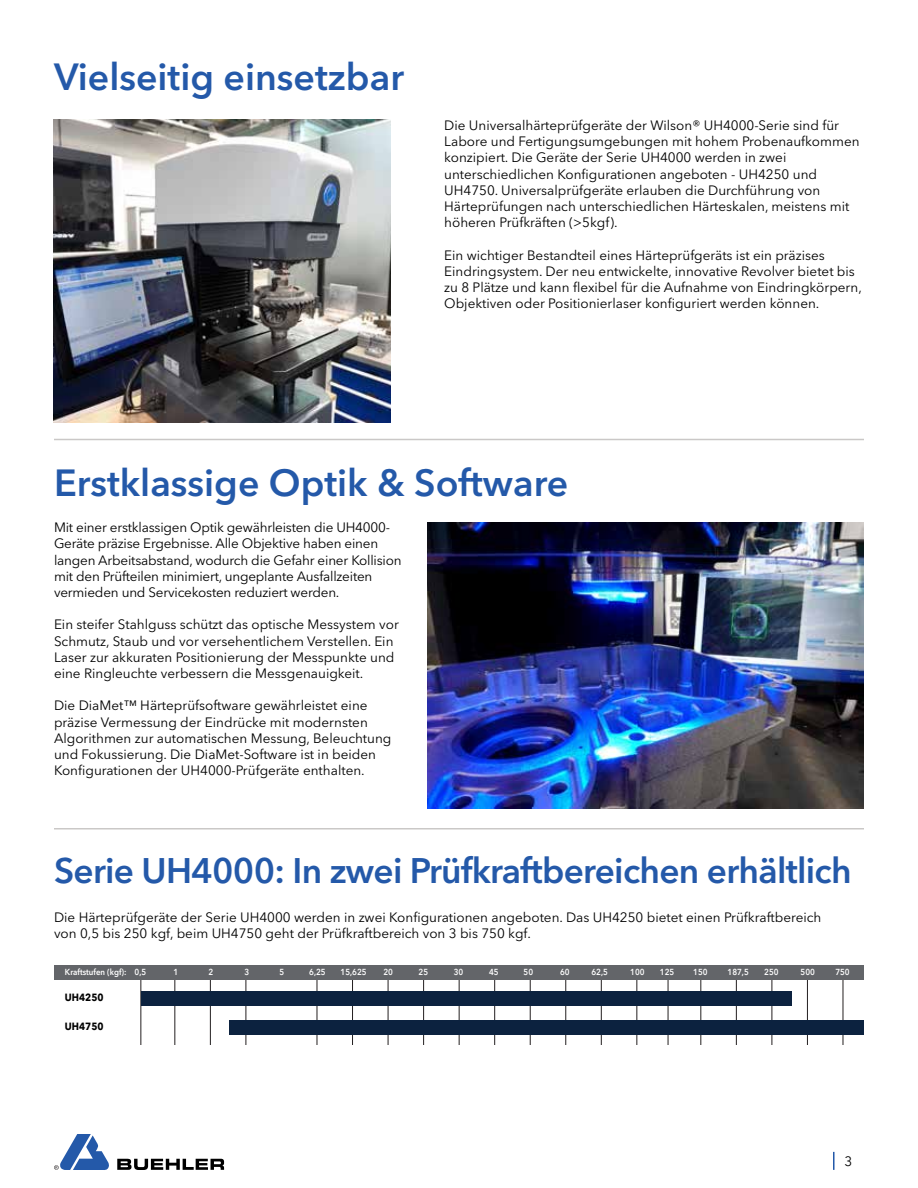
<style>
.page{position:relative;width:918px;height:1188px;background:#fff}
.page>*{position:absolute;margin:0;border:0;box-sizing:border-box;transform-origin:0 0}
.t1{font:600 37.5px "Avenir Next LT Pro";color:#2459a9}
.t2{font:600 35.25px "Avenir Next LT Pro";letter-spacing:-.02em;color:#2459a9}
.t3{font:13.5px/16.2px "Avenir Next LT Pro";color:#000}
.t4{font:700 10.5px "Avenir Next LT Pro";color:#010101;scale:.91 1}
.t5{font:600 8.7px "Avenir Next LT Pro";color:#fff;scale:.91 1}
</style>
<div class="page">
<svg style="left:117px;top:1159px;width:107px;height:11px"></svg>
<svg style="left:54px;top:1134px;width:55px;height:36px"></svg>
<svg style="left:833px;top:1152px;width:2px;height:18px"></svg>
<img style="left:427px;top:522px;width:436px;height:287px">
<hr style="left:54px;top:439px;width:810px;height:1px;background:#cac8c7">
<hr style="left:54px;top:828px;width:810px;height:2px;background:#cac8c7">
<hr style="left:141px;top:977px;width:1px;height:68px;background:#231f20">
<hr style="left:175px;top:977px;width:1px;height:68px;background:#231f20">
<hr style="left:210px;top:977px;width:1px;height:68px;background:#231f20">
<hr style="left:246px;top:977px;width:1px;height:68px;background:#231f20">
<hr style="left:317px;top:977px;width:1px;height:68px;background:#231f20">
<hr style="left:352px;top:977px;width:1px;height:68px;background:#231f20">
<hr style="left:388px;top:977px;width:1px;height:68px;background:#231f20">
<hr style="left:423px;top:977px;width:1px;height:68px;background:#231f20">
<hr style="left:459px;top:977px;width:1px;height:68px;background:#231f20">
<hr style="left:494px;top:977px;width:1px;height:68px;background:#231f20">
<hr style="left:530px;top:977px;width:1px;height:68px;background:#231f20">
<hr style="left:566px;top:977px;width:1px;height:68px;background:#231f20">
<hr style="left:601px;top:977px;width:1px;height:68px;background:#231f20">
<hr style="left:637px;top:977px;width:1px;height:68px;background:#231f20">
<hr style="left:668px;top:977px;width:1px;height:68px;background:#231f20">
<hr style="left:701px;top:977px;width:1px;height:68px;background:#231f20">
<hr style="left:736px;top:977px;width:1px;height:68px;background:#231f20">
<hr style="left:772px;top:977px;width:1px;height:68px;background:#231f20">
<hr style="left:807px;top:977px;width:1px;height:68px;background:#231f20">
<hr style="left:843px;top:977px;width:1px;height:68px;background:#231f20">
<div style="left:54px;top:965px;width:810px;height:15px;background:#636569"></div>
<div style="left:229px;top:1020px;width:635px;height:15px;background:#0c223f"></div>
<div style="left:141px;top:991px;width:650px;height:15px;background:#0c223f"></div>
<img style="left:53px;top:120px;width:337px;height:302px">
<h1 class="t1" style="left:54px;top:54px;width:352px">Vielseitig einsetzbar</h1>
<p class="t3" style="left:444px;top:117px;width:417px">Die Universalhärteprüfgeräte der Wilson® UH4000-Serie sind für Labore und Fertigungsumgebungen mit hohem Probenaufkommen konzipiert. Die Geräte der Serie UH4000 werden in zwei unterschiedlichen Konfigurationen angeboten - UH4250 und UH4750. Universalprüfgeräte erlauben die Durchführung von Härteprüfungen nach unterschiedlichen Härteskalen, meistens mit höheren Prüfkräften (&gt;5kgf).</p>
<p class="t3" style="left:444px;top:247px;width:419px">Ein wichtiger Bestandteil eines Härteprüfgeräts ist ein präzises Eindringsystem. Der neu entwickelte, innovative Revolver bietet bis zu 8 Plätze und kann flexibel für die Aufnahme von Eindringkörpern, Objektiven oder Positionierlaser konfiguriert werden können.</p>
<h1 class="t1" style="left:54px;top:460px;width:516px">Erstklassige Optik &amp; Software</h1>
<p class="t3" style="left:54px;top:519px;width:349px">Mit einer erstklassigen Optik gewährleisten die UH4000- Geräte präzise Ergebnisse. Alle Objektive haben einen langen Arbeitsabstand, wodurch die Gefahr einer Kollision mit den Prüfteilen minimiert, ungeplante Ausfallzeiten vermieden und Servicekosten reduziert werden.</p>
<p class="t3" style="left:54px;top:617px;width:346px">Ein steifer Stahlguss schützt das optische Messystem vor Schmutz, Staub und vor versehentlichem Verstellen. Ein Laser zur akkuraten Positionierung der Messpunkte und eine Ringleuchte verbessern die Messgenauigkeit.</p>
<p class="t3" style="left:54px;top:698px;width:339px">Die DiaMet™ Härteprüfsoftware gewährleistet eine präzise Vermessung der Eindrücke mit modernsten Algorithmen zur automatischen Messung, Beleuchtung und Fokussierung. Die DiaMet-Software ist in beiden Konfigurationen der UH4000-Prüfgeräte enthalten.</p>
<h2 class="t2" style="left:54px;top:850px;width:799px">Serie UH4000: In zwei Prüfkraftbereichen erhältlich</h2>
<p class="t3" style="left:54px;top:909px;width:769px">Die Härteprüfgeräte der Serie UH4000 werden in zwei Konfigurationen angeboten. Das UH4250 bietet einen Prüfkraftbereich von 0,5 bis 250 kgf, beim UH4750 geht der Prüfkraftbereich von 3 bis 750 kgf.</p>
<p class="t5" style="left:65px;top:965px;width:91px">Kraftstufen (kgf): 0,5</p>
<p class="t5" style="left:173px;top:965px;width:7px">1</p>
<p class="t5" style="left:209px;top:965px;width:7px">2</p>
<p class="t5" style="left:245px;top:965px;width:7px">3</p>
<p class="t5" style="left:279px;top:965px;width:7px">5</p>
<p class="t5" style="left:309px;top:965px;width:20px">6,25</p>
<p class="t5" style="left:341px;top:965px;width:30px">15,625</p>
<p class="t5" style="left:383px;top:965px;width:12px">20</p>
<p class="t5" style="left:419px;top:965px;width:12px">25</p>
<p class="t5" style="left:454px;top:965px;width:12px">30</p>
<p class="t5" style="left:489px;top:965px;width:12px">45</p>
<p class="t5" style="left:524px;top:965px;width:12px">50</p>
<p class="t5" style="left:560px;top:965px;width:12px">60</p>
<p class="t5" style="left:591px;top:965px;width:20px">62,5</p>
<p class="t5" style="left:630px;top:965px;width:17px">100</p>
<p class="t5" style="left:660px;top:965px;width:17px">125</p>
<p class="t5" style="left:693px;top:965px;width:17px">150</p>
<p class="t5" style="left:728px;top:965px;width:25px">187,5</p>
<p class="t5" style="left:764px;top:965px;width:17px">250</p>
<p class="t5" style="left:801px;top:965px;width:17px">500</p>
<p class="t5" style="left:835px;top:965px;width:17px">750</p>
<p class="t4" style="left:65px;top:991px;width:44px">UH4250</p>
<p class="t4" style="left:65px;top:1019px;width:44px">UH4750</p>
<p class="t3" style="left:845px;top:1153px;width:9px">3</p>
</div>
